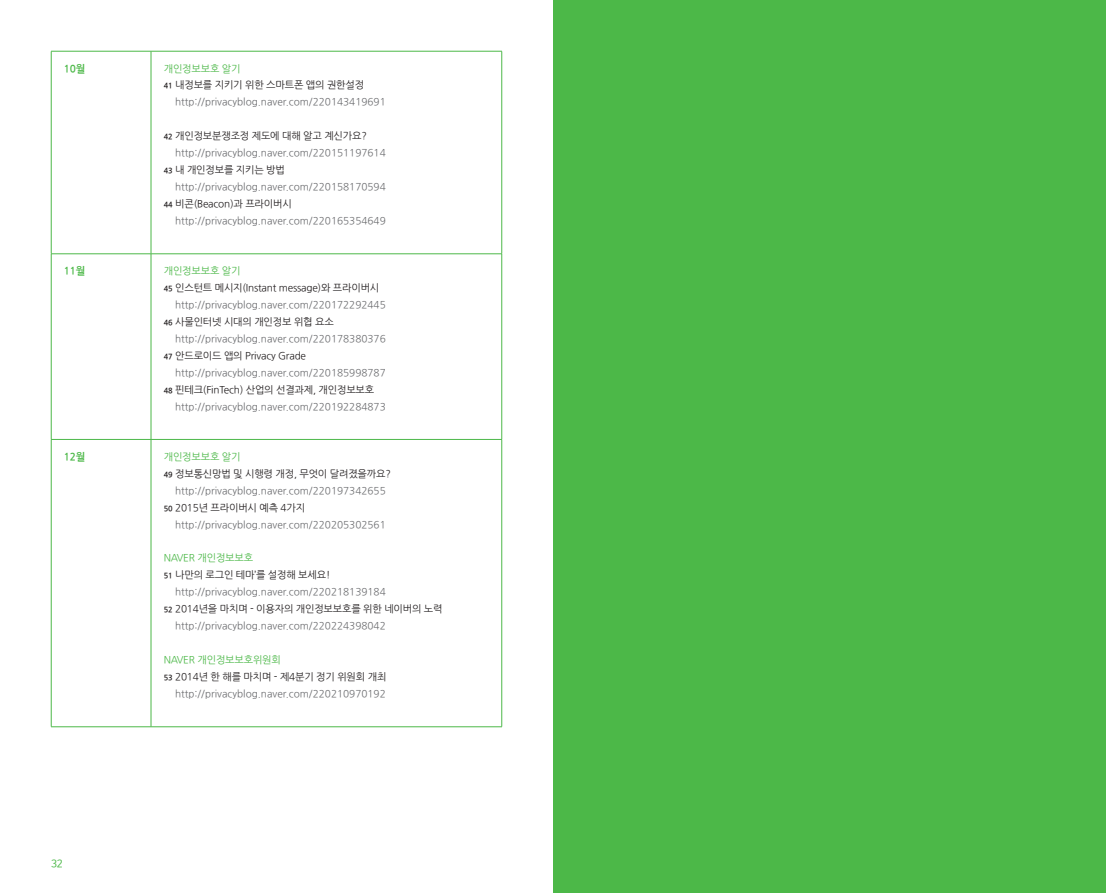
<style>
.page{position:relative;width:1106px;height:893px;background:#fff}
.page>*{position:absolute;margin:0;border:0;box-sizing:border-box;transform-origin:0 0}
.t1{font:10.2px "Nanum Gothic OTF Bold";letter-spacing:-.02em;color:#4cb848}
.t2{font:10.2px "Nanum Barun Gothic OTF";color:#4cb848}
.t3{font:10.05px "Nanum Gothic OTF";color:#6c6d70}
.t4{font:10.05px "Nanum Gothic OTF";letter-spacing:-.02em;color:#231f20}
.t5{font:10.05px "Nanum Gothic OTF";letter-spacing:-.02em;color:#4cb848}
.s1{font-family:"Nanum Gothic OTF Bold";font-size:7.5px}
</style>
<div class="page">
<hr style="left:51px;top:51px;width:100px;height:1px;background:#4cb848">
<hr style="left:51px;top:51px;width:1px;height:203px;background:#4cb848">
<hr style="left:151px;top:51px;width:351px;height:1px;background:#4cb848">
<hr style="left:151px;top:51px;width:1px;height:203px;background:#4cb848">
<hr style="left:501px;top:51px;width:1px;height:203px;background:#4cb848">
<hr style="left:51px;top:254px;width:100px;height:1px;background:#4cb848">
<hr style="left:51px;top:254px;width:1px;height:185px;background:#4cb848">
<hr style="left:151px;top:254px;width:351px;height:1px;background:#4cb848">
<hr style="left:151px;top:254px;width:1px;height:185px;background:#4cb848">
<hr style="left:501px;top:254px;width:1px;height:185px;background:#4cb848">
<hr style="left:51px;top:439px;width:100px;height:1px;background:#4cb848">
<hr style="left:51px;top:440px;width:1px;height:287px;background:#4cb848">
<hr style="left:151px;top:439px;width:351px;height:1px;background:#4cb848">
<hr style="left:151px;top:440px;width:1px;height:287px;background:#4cb848">
<hr style="left:501px;top:440px;width:1px;height:287px;background:#4cb848">
<hr style="left:51px;top:726px;width:100px;height:1px;background:#4cb848">
<hr style="left:151px;top:726px;width:351px;height:1px;background:#4cb848">
<div style="left:553px;top:0;width:553px;height:893px;background:#4cb848"></div>
<p class="t1" style="left:64px;top:63px;width:23px">10월</p>
<p class="t5" style="left:164px;top:62px;width:78px">개인정보보호 알기</p>
<p class="t4" style="left:164px;top:79px;width:202px"><span class="s1">41</span> 내정보를 지키기 위한 스마트폰 앱의 권한설정</p>
<p class="t3" style="left:175px;top:96px;width:212px">http://privacyblog.naver.com/220143419691</p>
<p class="t4" style="left:164px;top:130px;width:205px"><span class="s1">42</span> 개인정보분쟁조정 제도에 대해 알고 계신가요?</p>
<p class="t3" style="left:175px;top:147px;width:212px">http://privacyblog.naver.com/220151197614</p>
<p class="t4" style="left:164px;top:164px;width:123px"><span class="s1">43</span> 내 개인정보를 지키는 방법</p>
<p class="t3" style="left:175px;top:181px;width:212px">http://privacyblog.naver.com/220158170594</p>
<p class="t4" style="left:164px;top:198px;width:129px"><span class="s1">44</span> 비콘(Beacon)과 프라이버시</p>
<p class="t3" style="left:175px;top:215px;width:212px">http://privacyblog.naver.com/220165354649</p>
<p class="t1" style="left:64px;top:266px;width:23px">11월</p>
<p class="t5" style="left:164px;top:265px;width:78px">개인정보보호 알기</p>
<p class="t4" style="left:164px;top:282px;width:217px"><span class="s1">45</span> 인스턴트 메시지(Instant message)와 프라이버시</p>
<p class="t3" style="left:175px;top:299px;width:212px">http://privacyblog.naver.com/220172292445</p>
<p class="t4" style="left:164px;top:316px;width:171px"><span class="s1">46</span> 사물인터넷 시대의 개인정보 위협 요소</p>
<p class="t3" style="left:175px;top:333px;width:212px">http://privacyblog.naver.com/220178380376</p>
<p class="t4" style="left:164px;top:350px;width:144px"><span class="s1">47</span> 안드로이드 앱의 Privacy Grade</p>
<p class="t3" style="left:175px;top:367px;width:212px">http://privacyblog.naver.com/220185998787</p>
<p class="t4" style="left:164px;top:383px;width:212px"><span class="s1">48</span> 핀테크(FinTech) 산업의 선결과제, 개인정보보호</p>
<p class="t3" style="left:175px;top:400px;width:212px">http://privacyblog.naver.com/220192284873</p>
<p class="t1" style="left:64px;top:451px;width:23px">12월</p>
<p class="t5" style="left:164px;top:450px;width:78px">개인정보보호 알기</p>
<p class="t4" style="left:164px;top:467px;width:228px"><span class="s1">49</span> 정보통신망법 및 시행령 개정, 무엇이 달려졌을까요?</p>
<p class="t3" style="left:175px;top:484px;width:212px">http://privacyblog.naver.com/220197342655</p>
<p class="t4" style="left:164px;top:501px;width:143px"><span class="s1">50</span> 2015년 프라이버시 예측 4가지</p>
<p class="t3" style="left:175px;top:518px;width:212px">http://privacyblog.naver.com/220205302561</p>
<p class="t5" style="left:164px;top:552px;width:91px">NAVER 개인정보보호</p>
<p class="t4" style="left:164px;top:569px;width:168px"><span class="s1">51</span> 나만의 로그인 테마’를 설정해 보세요!</p>
<p class="t3" style="left:175px;top:586px;width:212px">http://privacyblog.naver.com/220218139184</p>
<p class="t4" style="left:164px;top:603px;width:280px"><span class="s1">52</span> 2014년을 마치며 - 이용자의 개인정보보호를 위한 네이버의 노력</p>
<p class="t3" style="left:175px;top:620px;width:212px">http://privacyblog.naver.com/220224398042</p>
<p class="t5" style="left:164px;top:654px;width:119px">NAVER 개인정보보호위원회</p>
<p class="t4" style="left:164px;top:671px;width:224px"><span class="s1">53</span> 2014년 한 해를 마치며 - 제4분기 정기 위원회 개최</p>
<p class="t3" style="left:175px;top:688px;width:212px">http://privacyblog.naver.com/220210970192</p>
<p class="t2" style="left:51px;top:859px;width:13px">32</p>
</div>
